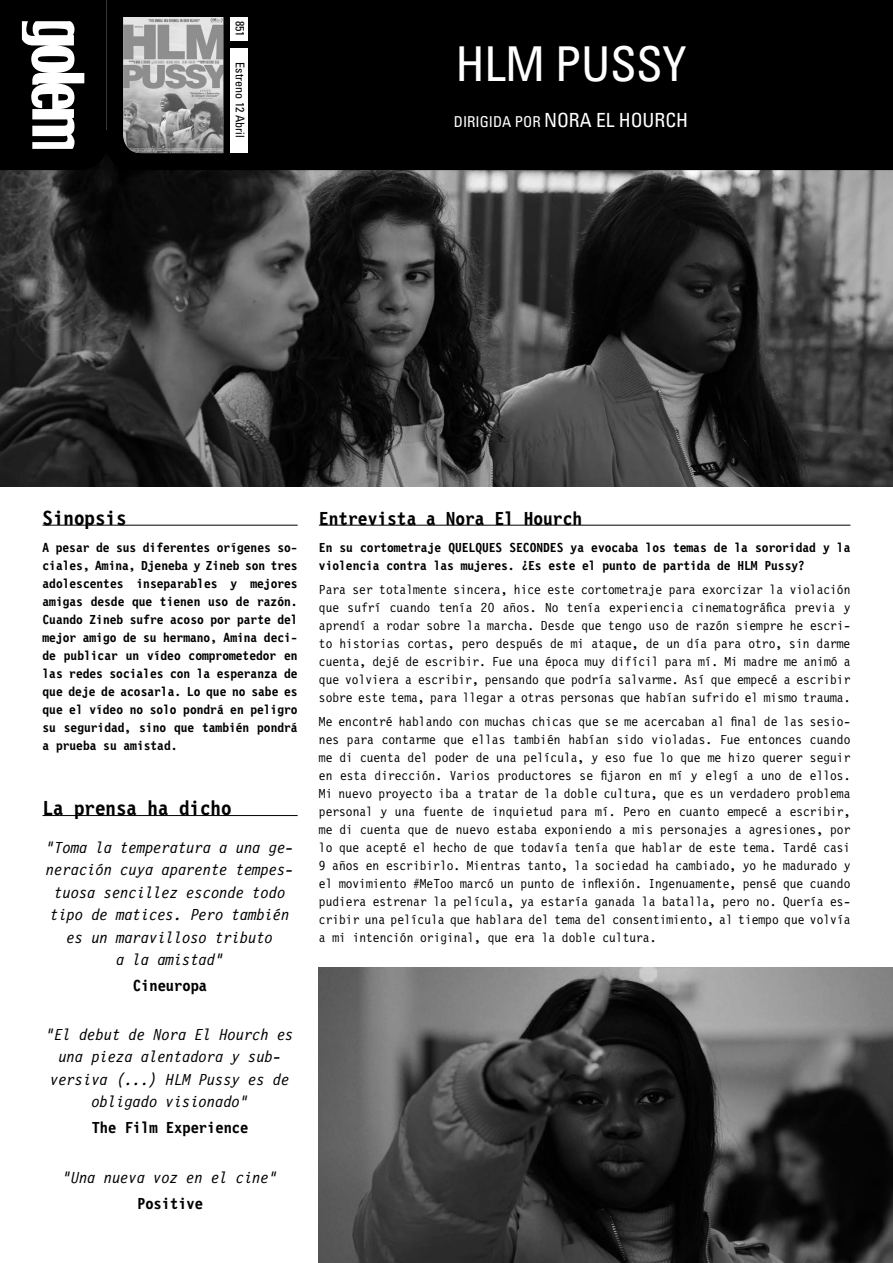
<style>
.page{position:relative;width:893px;height:1263px;background:#fff}
.page>*{position:absolute;margin:0;border:0;box-sizing:border-box;transform-origin:0 0}
.t1{font:condensed 48px "Univers";letter-spacing:-.01em;color:#fff}
.t2{font:700 21px "Letter Gothic 12 Pitch BT";color:#000}
.t3{font:condensed 19.5px "Univers";color:#fff}
.t4{font:700 19.5px "Letter Gothic 12 Pitch BT";color:#000}
.t5{font:italic 16.5px/22.5px "Letter Gothic 12 Pitch BT";color:#000;text-align:center}
.t6{font:700 16.5px "Letter Gothic 12 Pitch BT";color:#000}
.t7{font:13.5px/18px "Letter Gothic 12 Pitch BT";color:#000;text-align:justify}
.t8{font:700 13.5px/18px "Letter Gothic 12 Pitch BT";color:#000}
.t9{font:condensed 12px "Univers";color:#000}
.s1{font-size:15px}
</style>
<div class="page">
<img style="left:0;top:170px;width:893px;height:317px">
<div style="left:106px;top:0;width:787px;height:170px;background:#000"></div>
<img style="left:123px;top:17px;width:100px;height:136px">
<div style="left:231px;top:17px;width:17px;height:23px;background:#fff"></div>
<div style="left:231px;top:48px;width:17px;height:105px;background:#fff"></div>
<hr style="left:319px;top:525px;width:531px;height:1px;background:#000">
<svg style="left:0;top:0;width:106px;height:170px"></svg>
<img style="left:319px;top:967px;width:574px;height:296px">
<hr style="left:43px;top:525px;width:255px;height:1px;background:#000">
<hr style="left:43px;top:815px;width:255px;height:1px;background:#000">
<p class="t9" style="left:248px;top:21px;width:17px;rotate:90deg">851</p>
<p class="t9" style="left:248px;top:62px;width:77px;rotate:90deg">Estreno 12 Abril</p>
<h1 class="t1" style="left:456px;top:33px;width:232px">HLM PUSSY</h1>
<h3 class="t3" style="left:454px;top:108px;width:236px"><span class="s1">DIRIGIDA POR</span> NORA EL HOURCH</h3>
<h2 class="t2" style="left:43px;top:506px;width:85px">Sinopsis</h2>
<p class="t8" style="left:43px;top:539px;width:257px;text-align:justify">A pesar de sus diferentes orígenes so&shy;ciales, Amina, Djeneba y Zineb son tres adolescentes inseparables y mejores amigas desde que tienen uso de razón.<br>Cuando Zineb sufre acoso por parte del mejor amigo de su hermano, Amina deci&shy;de publicar un vídeo comprometedor en las redes sociales con la esperanza de que deje de acosarla. Lo que no sabe es que el vídeo no solo pondrá en peligro su seguridad, sino que también pondrá a prueba su amistad.</p>
<h2 class="t2" style="left:43px;top:796px;width:190px">La prensa ha dicho</h2>
<p class="t5" style="left:46px;top:836px;width:249px">“Toma la temperatura a una ge&shy;neración cuya aparente tempes&shy;tuosa sencillez esconde todo tipo de matices. Pero también es un maravilloso tributo<br>a la amistad”</p>
<p class="t6" style="left:133px;top:976px;width:76px">Cineuropa</p>
<p class="t5" style="left:46px;top:1023px;width:249px">“El debut de Nora El Hourch es una pieza alentadora y sub&shy;versiva (...) HLM Pussy es de obligado visionado”</p>
<p class="t6" style="left:92px;top:1118px;width:158px">The Film Experience</p>
<p class="t5" style="left:63px;top:1167px;width:216px">“Una nueva voz en el cine”</p>
<p class="t6" style="left:137px;top:1194px;width:67px">Positive</p>
<h3 class="t4" style="left:319px;top:507px;width:265px">Entrevista a Nora El Hourch</h3>
<p class="t8" style="left:319px;top:539px;width:533px">En su cortometraje QUELQUES SECONDES ya evocaba los temas de la sororidad y la violencia contra las mujeres. ¿Es este el punto de partida de HLM Pussy?</p>
<p class="t7" style="left:319px;top:581px;width:533px">Para ser totalmente sincera, hice este cortometraje para exorcizar la violación que sufrí cuando tenía 20 años. No tenía experiencia cinematográfica previa y aprendí a rodar sobre la marcha. Desde que tengo uso de razón siempre he escri&shy;to historias cortas, pero después de mi ataque, de un día para otro, sin darme cuenta, dejé de escribir. Fue una época muy difícil para mí. Mi madre me animó a que volviera a escribir, pensando que podría salvarme. Así que empecé a escribir sobre este tema, para llegar a otras personas que habían sufrido el mismo trauma.</p>
<p class="t7" style="left:319px;top:713px;width:533px">Me encontré hablando con muchas chicas que se me acercaban al final de las sesio&shy;nes para contarme que ellas también habían sido violadas. Fue entonces cuando me di cuenta del poder de una película, y eso fue lo que me hizo querer seguir en esta dirección. Varios productores se fijaron en mí y elegí a uno de ellos.<br>Mi nuevo proyecto iba a tratar de la doble cultura, que es un verdadero problema personal y una fuente de inquietud para mí. Pero en cuanto empecé a escribir, me di cuenta que de nuevo estaba exponiendo a mis personajes a agresiones, por lo que acepté el hecho de que todavía tenía que hablar de este tema. Tardé casi 9 años en escribirlo. Mientras tanto, la sociedad ha cambiado, yo he madurado y el movimiento #MeToo marcó un punto de inflexión. Ingenuamente, pensé que cuando pudiera estrenar la película, ya estaría ganada la batalla, pero no. Quería es&shy;cribir una película que hablara del tema del consentimiento, al tiempo que volvía a mi intención original, que era la doble cultura.</p>
</div>
